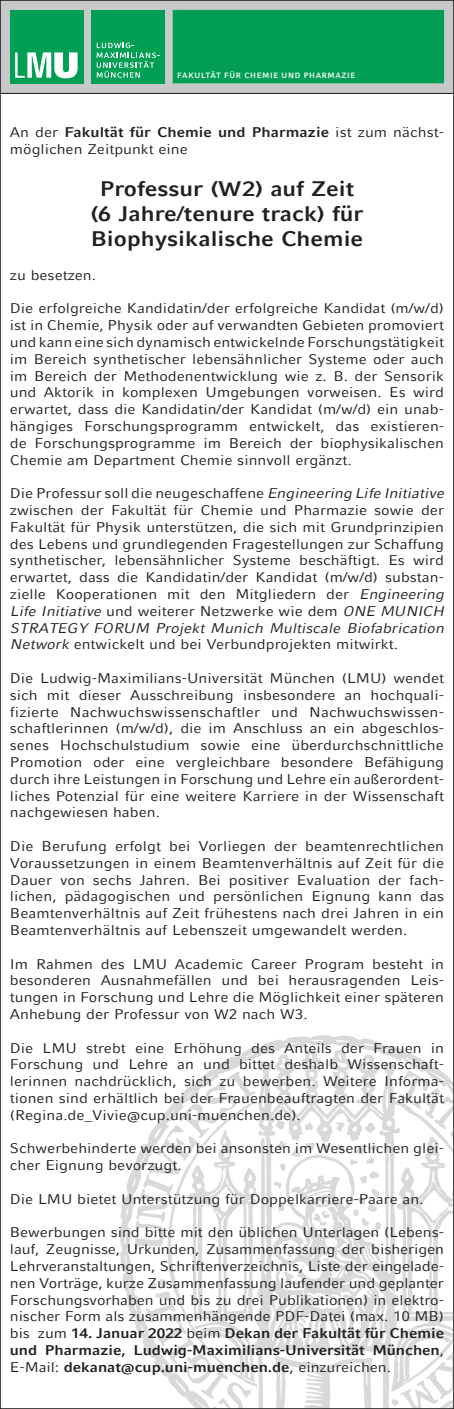
<style>
.page{position:relative;width:454px;height:1409px;background:#fff}
.page>*{position:absolute;margin:0;border:0;box-sizing:border-box;transform-origin:0 0}
.t1{font:700 21px/25.2px "LMU Compatil Fact";color:#231f20;text-align:center;scale:1.1 1}
.t2{font:14px/16.8px "LMU Compatil Fact";color:#231f20;text-align:justify;scale:1.1 1}
.t3{font:700 7.7px "LMU Compatil Fact";letter-spacing:.08em;color:#fff}
.s1{font-weight:700}
.s2{font-style:italic}
</style>
<div class="page">
<svg style="left:120px;top:1035px;width:319px;height:314px"></svg>
<svg style="left:254px;top:1049px;width:146px;height:358px"></svg>
<svg style="left:272px;top:1120px;width:13px;height:10px"></svg>
<svg style="left:336px;top:1121px;width:9px;height:11px"></svg>
<svg style="left:305px;top:1122px;width:8px;height:9px"></svg>
<svg style="left:364px;top:1120px;width:11px;height:13px"></svg>
<svg style="left:323px;top:1143px;width:8px;height:8px"></svg>
<svg style="left:277px;top:1140px;width:38px;height:32px"></svg>
<svg style="left:274px;top:1181px;width:8px;height:8px"></svg>
<svg style="left:278px;top:1204px;width:7px;height:8px"></svg>
<svg style="left:313px;top:1211px;width:14px;height:21px"></svg>
<svg style="left:337px;top:1144px;width:44px;height:93px"></svg>
<svg style="left:282px;top:1244px;width:13px;height:13px"></svg>
<svg style="left:298px;top:1317px;width:8px;height:12px"></svg>
<svg style="left:273px;top:1356px;width:101px;height:51px"></svg>
<svg style="left:168px;top:1250px;width:90px;height:137px"></svg>
<svg style="left:134px;top:1072px;width:124px;height:178px"></svg>
<svg style="left:390px;top:1070px;width:62px;height:337px"></svg>
<svg style="left:146px;top:1279px;width:105px;height:128px"></svg>
<svg style="left:2px;top:2px;width:450px;height:92px;background:#b8bfbe"></svg>
<div style="left:10px;top:10px;width:73px;height:73px;background:#009f54"></div>
<div style="left:91px;top:10px;width:74px;height:73px;background:#009f54"></div>
<svg style="left:15px;top:52px;width:63px;height:26px"></svg>
<svg style="left:97px;top:43px;width:62px;height:35px"></svg>
<div style="left:173px;top:10px;width:271px;height:73px;background:#009f54"></div>
<p class="t3" style="left:177px;top:70px;width:179px">FAKULTÄT FÜR CHEMIE UND PHARMAZIE</p>
<p class="t2" style="left:10px;top:124px;width:396px">An der <span class="s1">Fakultät für Chemie und Pharmazie</span> ist zum nächst&shy;möglichen Zeitpunkt eine</p>
<h1 class="t1" style="left:90px;top:176px;width:250px">Professur (W2) auf Zeit (6 Jahre/tenure track) für<br>Biophysikalische Chemie</h1>
<p class="t2" style="left:10px;top:266px;width:80px">zu besetzen.</p>
<p class="t2" style="left:10px;top:300px;width:396px">Die erfolgreiche Kandidatin/der erfolgreiche Kandidat (m/w/d) ist in Chemie, Physik oder auf verwandten Gebieten promoviert und kann eine sich dynamisch entwickelnde Forschungstätigkeit im Bereich synthetischer lebensähnlicher Systeme oder auch im Bereich der Methodenentwicklung wie z. B. der Sensorik und Aktorik in komplexen Umgebungen vorweisen. Es wird erwartet, dass die Kandidatin/der Kandidat (m/w/d) ein unab&shy;hängiges Forschungsprogramm entwickelt, das existieren&shy;de Forschungsprogramme im Bereich der biophysikalischen Chemie am Department Chemie sinnvoll ergänzt.</p>
<p class="t2" style="left:10px;top:485px;width:396px">Die Professur soll die neugeschaffene <span class="s2">Engineering Life Initiative </span>zwischen der Fakultät für Chemie und Pharmazie sowie der Fakultät für Physik unterstützen, die sich mit Grundprinzipien des Lebens und grundlegenden Fragestellungen zur Schaffung synthetischer, lebensähnlicher Systeme beschäftigt. Es wird erwartet, dass die Kandidatin/der Kandidat (m/w/d) substan&shy;zielle Kooperationen mit den Mitgliedern der <span class="s2">Engineering Life Initiative</span> und weiterer Netzwerke wie dem <span class="s2">ONE MUNICH STRATEGY FORUM Projekt Munich Multiscale Biofabrication Network</span> entwickelt und bei Verbundprojekten mitwirkt.</p>
<p class="t2" style="left:10px;top:670px;width:396px">Die Ludwig-Maximilians-Universität München (LMU) wendet sich mit dieser Ausschreibung insbesondere an hochquali&shy;fizierte Nachwuchswissenschaftler und Nachwuchswissen&shy;schaftlerinnen (m/w/d), die im Anschluss an ein abgeschlos&shy;senes Hochschulstudium sowie eine überdurchschnittliche Promotion oder eine vergleichbare besondere Befähigung durch ihre Leistungen in Forschung und Lehre ein außerordent&shy;liches Potenzial für eine weitere Karriere in der Wissenschaft nachgewiesen haben.</p>
<p class="t2" style="left:10px;top:838px;width:396px">Die Berufung erfolgt bei Vorliegen der beamtenrechtlichen Voraussetzungen in einem Beamtenverhältnis auf Zeit für die Dauer von sechs Jahren. Bei positiver Evaluation der fach&shy;lichen, pädagogischen und persönlichen Eignung kann das Beamtenverhältnis auf Zeit frühestens nach drei Jahren in ein Beamtenverhältnis auf Lebenszeit umgewandelt werden.</p>
<p class="t2" style="left:10px;top:955px;width:396px">Im Rahmen des LMU Academic Career Program besteht in besonderen Ausnahmefällen und bei herausragenden Leis&shy;tungen in Forschung und Lehre die Möglichkeit einer späteren Anhebung der Professur von W2 nach W3.</p>
<p class="t2" style="left:10px;top:1039px;width:396px">Die LMU strebt eine Erhöhung des Anteils der Frauen in Forschung und Lehre an und bittet deshalb Wissenschaft&shy;lerinnen nachdrücklich, sich zu bewerben. Weitere Informa&shy;tionen sind erhältlich bei der Frauenbeauftragten der Fakultät (Regina.de_Vivie@cup.uni-muenchen.de).</p>
<p class="t2" style="left:10px;top:1140px;width:396px">Schwerbehinderte werden bei ansonsten im Wesentlichen glei&shy;cher Eignung bevorzugt.</p>
<p class="t2" style="left:10px;top:1190px;width:378px">Die LMU bietet Unterstützung für Doppelkarriere-Paare an.</p>
<p class="t2" style="left:10px;top:1224px;width:396px">Bewerbungen sind bitte mit den üblichen Unterlagen (Lebens&shy;lauf, Zeugnisse, Urkunden, Zusammenfassung der bisherigen Lehrveranstaltungen, Schriftenverzeichnis, Liste der eingelade&shy;nen Vorträge, kurze Zusammenfassung laufender und geplanter Forschungsvorhaben und bis zu drei Publikationen) in elektro&shy;nischer Form als zusammenhängende PDF-Datei (max. 10 MB) bis zum <span class="s1">14. Januar 2022</span> beim <span class="s1">Dekan der Fakultät für Chemie und Pharmazie, Ludwig-Maximilians-Universität München</span>, E-Mail: <span class="s1">dekanat@cup.uni-muenchen.de</span>, einzureichen.</p>
</div>
